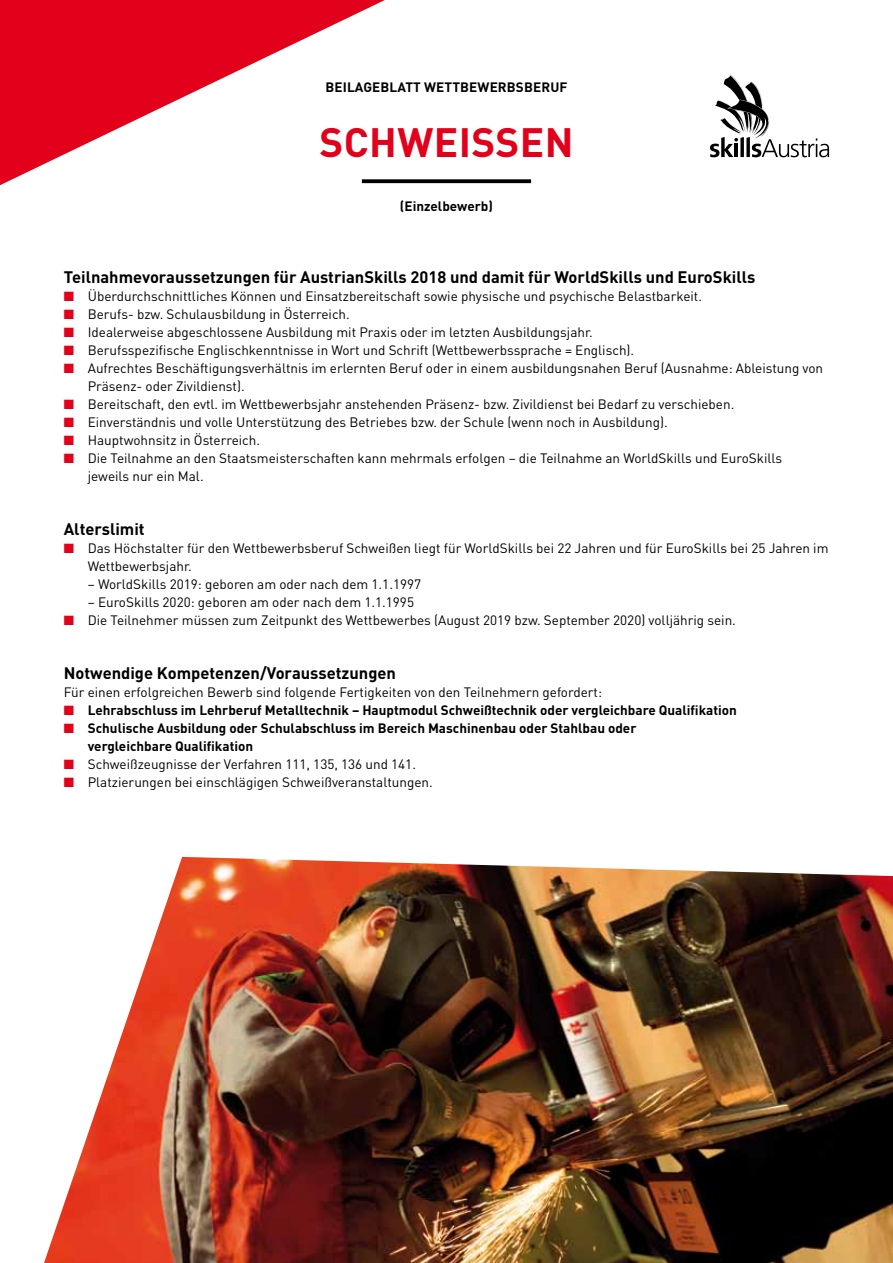
<style>
.page{position:relative;width:893px;height:1263px;background:#fff}
.page>*{position:absolute;margin:0;border:0;box-sizing:border-box;transform-origin:0 0}
.t1{font:700 40.5px "DIN Pro";letter-spacing:.01em;color:#e2001a}
.t2{font:700 16.5px "DIN Pro";color:#000}
.t3{font:13.5px/18px "DIN Pro";color:#000}
.t4{font:700 13.5px/18px "DIN Pro";color:#000}
.s1{color:#e2001a}
</style>
<div class="page">
<svg style="left:385px;top:179px;width:146px;height:4px"></svg>
<svg style="left:710px;top:75px;width:119px;height:82px"></svg>
<svg style="left:0;top:0;width:385px;height:185px"></svg>
<img style="left:44px;top:857px;width:849px;height:406px">
<p class="t4" style="left:325px;top:78px;width:243px">Beilageblatt Wettbewerbsberuf</p>
<h1 class="t1" style="left:319px;top:115px;width:256px">SchweiSSen</h1>
<p class="t4" style="left:400px;top:196px;width:95px">(Einzelbewerb)</p>
<p class="t2" style="left:64px;top:265px;width:693px">Teilnahmevoraussetzungen für AustrianSkills 2018 und damit für WorldSkills und EuroSkills</p>
<p class="t3" style="left:64px;top:286px;width:640px"><span class="s1">■</span> Überdurchschnittliches Können und Einsatzbereitschaft sowie physische und psychische Belastbarkeit.</p>
<p class="t3" style="left:64px;top:304px;width:288px"><span class="s1">■</span> Berufs- bzw. Schulausbildung in Österreich.</p>
<p class="t3" style="left:64px;top:322px;width:530px"><span class="s1">■</span> Idealerweise abgeschlossene Ausbildung mit Praxis oder im letzten Ausbildungsjahr.</p>
<p class="t3" style="left:64px;top:340px;width:572px"><span class="s1">■</span> Berufsspezifische Englischkenntnisse in Wort und Schrift (Wettbewerbssprache = Englisch).</p>
<p class="t3" style="left:88px;top:358px;width:737px;text-indent:-24px"><span class="s1">■</span> Aufrechtes Beschäftigungsverhältnis im erlernten Beruf oder in einem ausbildungsnahen Beruf (Ausnahme: Ableistung von<br>Präsenz- oder Zivildienst).</p>
<p class="t3" style="left:64px;top:394px;width:672px"><span class="s1">■</span> Bereitschaft, den evtl. im Wettbewerbsjahr anstehenden Präsenz- bzw. Zivildienst bei Bedarf zu verschieben.</p>
<p class="t3" style="left:64px;top:412px;width:605px"><span class="s1">■</span> Einverständnis und volle Unterstützung des Betriebes bzw. der Schule (wenn noch in Ausbildung).</p>
<p class="t3" style="left:64px;top:430px;width:198px"><span class="s1">■</span> Hauptwohnsitz in Österreich.</p>
<p class="t3" style="left:88px;top:448px;width:696px;text-indent:-24px"><span class="s1">■</span> Die Teilnahme an den Staatsmeisterschaften kann mehrmals erfolgen – die Teilnahme an WorldSkills und EuroSkills jeweils nur ein Mal.</p>
<p class="t2" style="left:64px;top:517px;width:82px">Alterslimit</p>
<p class="t3" style="left:88px;top:538px;width:742px;text-indent:-24px"><span class="s1">■</span> Das Höchstalter für den Wettbewerbsberuf Schweißen liegt für WorldSkills bei 22 Jahren und für EuroSkills bei 25 Jahren im<br>Wettbewerbsjahr.</p>
<p class="t3" style="left:88px;top:574px;width:335px">– WorldSkills 2019: geboren am oder nach dem 1.1.1997</p>
<p class="t3" style="left:88px;top:592px;width:328px">– EuroSkills 2020: geboren am oder nach dem 1.1.1995</p>
<p class="t3" style="left:64px;top:610px;width:674px"><span class="s1">■</span> Die Teilnehmer müssen zum Zeitpunkt des Wettbewerbes (August 2019 bzw. September 2020) volljährig sein.</p>
<p class="t2" style="left:64px;top:661px;width:334px">N otwendige Kompetenzen/Voraussetzungen</p>
<p class="t3" style="left:64px;top:682px;width:540px">Für einen erfolgreichen Bewerb sind folgende Fertigkeiten von den Teilnehmern gefordert:</p>
<p class="t4" style="left:64px;top:700px;width:675px"><span class="s1">■</span> Lehrabschluss im Lehrberuf Metalltechnik – Hauptmodul Schweißtechnik oder vergleichbare Qualifikation</p>
<p class="t4" style="left:88px;top:718px;width:550px;text-indent:-24px"><span class="s1">■</span> Schulische Ausbildung oder Schulabschluss im Bereich Maschinenbau oder Stahlbau oder vergleichbare Qualifikation</p>
<p class="t3" style="left:64px;top:754px;width:354px"><span class="s1">■</span> Schweißzeugnisse der Verfahren 111, 135, 136 und 141.</p>
<p class="t3" style="left:64px;top:772px;width:370px"><span class="s1">■</span> Platzierungen bei einschlägigen Schweißveranstaltungen.</p>
</div>
